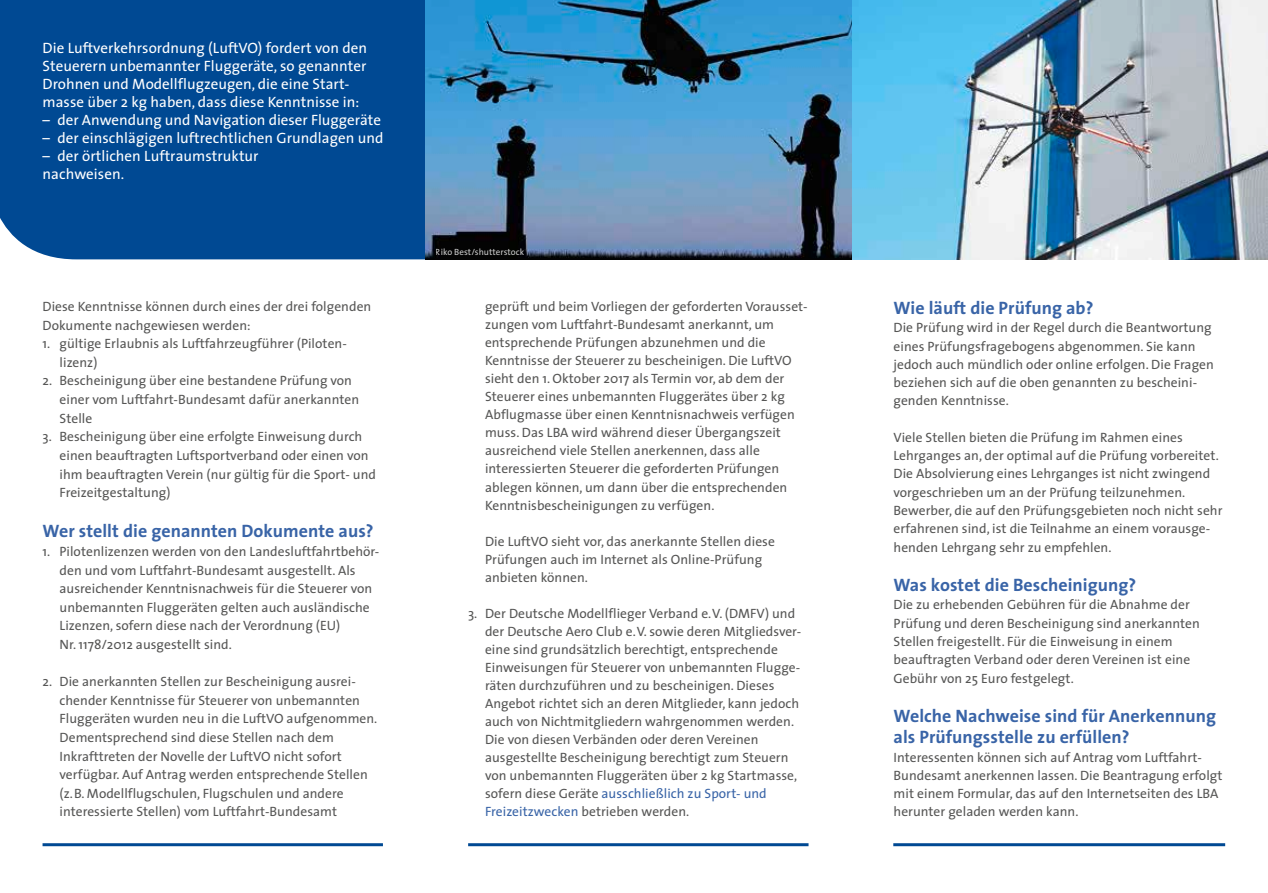
<style>
.page{position:relative;width:1268px;height:893px;background:#fff}
.page>*{position:absolute;margin:0;border:0;box-sizing:border-box;transform-origin:0 0}
.Zwischenüberschrift{font:700 18px/21.3px "The Sans";letter-spacing:.005em;color:#3964a7}
.Introtext{font:15px/18px "The Sans";letter-spacing:.005em;color:#fff}
.Grundschrift{font:13.5px/18px "The Sans";letter-spacing:.005em;color:#565655}
.t1{font:9px "The Sans";letter-spacing:.005em;color:#fff}
.s1{color:#3964a7}
</style>
<div class="page">
<div style="left:0;top:0;width:425px;height:259px;background:#004993"></div>
<hr style="left:43px;top:843px;width:340px;height:3px;background:#004993">
<hr style="left:468px;top:843px;width:340px;height:3px;background:#004993">
<hr style="left:893px;top:843px;width:331px;height:3px;background:#004993">
<img style="left:425px;top:0;width:842px;height:259px">
<p class="Introtext" style="left:43px;top:39px;width:326px">Die Luftverkehrsordnung (LuftVO) fordert von den Steuerern unbemannter Fluggeräte, so genannter Drohnen und Modellflugzeugen, die eine Start&shy;masse über 2 kg haben, dass diese Kenntnisse in:</p>
<p class="Introtext" style="left:43px;top:111px;width:340px">– der Anwendung und Navigation dieser Fluggeräte</p>
<p class="Introtext" style="left:43px;top:129px;width:342px">– der einschlägigen luftrechtlichen Grundlagen und</p>
<p class="Introtext" style="left:43px;top:147px;width:217px">– der örtlichen Luftraumstruktur nachweisen.</p>
<p class="Grundschrift" style="left:43px;top:297px;width:330px;line-height:18.6px">Diese Kenntnisse können durch eines der drei folgenden<br>Dokumente nachgewiesen werden:</p>
<p class="Grundschrift" style="left:60px;top:334px;width:289px;line-height:18.6px;text-indent:-17px">1. gültige Erlaubnis als Luftfahrzeugführer (Piloten&shy;lizenz)</p>
<p class="Grundschrift" style="left:60px;top:372px;width:301px;line-height:18.6px;text-indent:-17px">2. Bescheinigung über eine bestandene Prüfung von einer vom Luftfahrt-Bundesamt dafür anerkannten<br>Stelle</p>
<p class="Grundschrift" style="left:60px;top:427px;width:318px;line-height:18.6px;text-indent:-17px">3. Bescheinigung über eine erfolgte Einweisung durch einen beauftragten Luftsportverband oder einen von ihm beauftragten Verein (nur gültig für die Sport- und Freizeitgestaltung)</p>
<p class="Zwischenüberschrift" style="left:43px;top:521px;width:332px">Wer stellt die genannten Dokumente aus?</p>
<p class="Grundschrift" style="left:60px;top:542px;width:321px;line-height:18.6px;text-indent:-17px">1. Pilotenlizenzen werden von den Landesluftfahrtbehör&shy;den und vom Luftfahrt-Bundesamt ausgestellt. Als ausreichender Kenntnisnachweis für die Steuerer von unbemannten Fluggeräten gelten auch ausländische Lizenzen, sofern diese nach der Verordnung (EU)<br>Nr. 1178/2012 ausgestellt sind.</p>
<p class="Grundschrift" style="left:60px;top:672px;width:319px;line-height:18.6px;text-indent:-17px">2. Die anerkannten Stellen zur Bescheinigung ausrei&shy;chender Kenntnisse für Steuerer von unbemannten Fluggeräten wurden neu in die LuftVO aufgenommen.<br>Dementsprechend sind diese Stellen nach dem Inkrafttreten der Novelle der LuftVO nicht sofort verfügbar. Auf Antrag werden entsprechende Stellen (z.B. Modellflugschulen, Flugschulen und andere interessierte Stellen) vom Luftfahrt-Bundesamt</p>
<p class="t1" style="left:435px;top:246px;width:90px">Riko Best/shutterstock</p>
<p class="Grundschrift" style="left:485px;top:298px;width:324px">geprüft und beim Vorliegen der geforderten Vorausset&shy;zungen vom Luftfahrt-Bundesamt anerkannt, um entsprechende Prüfungen abzunehmen und die Kenntnisse der Steuerer zu bescheinigen. Die LuftVO sieht den 1. Oktober 2017 als Termin vor, ab dem der Steuerer eines unbemannten Fluggerätes über 2 kg Abflugmasse über einen Kenntnisnachweis verfügen muss. Das LBA wird während dieser Übergangszeit ausreichend viele Stellen anerkennen, dass alle interessierten Steuerer die geforderten Prüfungen ablegen können, um dann über die entsprechenden Kenntnisbescheinigungen zu verfügen.</p>
<p class="Grundschrift" style="left:485px;top:532px;width:291px">Die LuftVO sieht vor, das anerkannte Stellen diese<br>Prüfungen auch im Internet als Online-Prüfung anbieten können.</p>
<p class="Grundschrift" style="left:485px;top:604px;width:317px;text-indent:-17px">3. Der Deutsche Modellflieger Verband e.V. (DMFV) und der Deutsche Aero Club e.V. sowie deren Mitgliedsver&shy;eine sind grundsätzlich berechtigt, entsprechende Einweisungen für Steuerer von unbemannten Flugge&shy;räten durchzuführen und zu bescheinigen. Dieses Angebot richtet sich an deren Mitglieder, kann jedoch auch von Nichtmitgliedern wahrgenommen werden.<br>Die von diesen Verbänden oder deren Vereinen ausgestellte Bescheinigung berechtigt zum Steuern von unbemannten Fluggeräten über 2 kg Startmasse, sofern diese Geräte <span class="s1">ausschließlich zu Sport- und Freizeitzwecken</span> betrieben werden.</p>
<p class="Zwischenüberschrift" style="left:893px;top:297px;width:201px">Wie läuft die Prüfung ab?</p>
<p class="Grundschrift" style="left:893px;top:319px;width:322px">Die Prüfung wird in der Regel durch die Beantwortung eines Prüfungsfragebogens abgenommen. Sie kann jedoch auch mündlich oder online erfolgen. Die Fragen beziehen sich auf die oben genannten zu bescheini&shy;genden Kenntnisse.</p>
<p class="Grundschrift" style="left:893px;top:428px;width:330px">Viele Stellen bieten die Prüfung im Rahmen eines Lehrganges an, der optimal auf die Prüfung vorbereitet.<br>Die Absolvierung eines Lehrganges ist nicht zwingend vorgeschrieben um an der Prüfung teilzunehmen.<br>Bewerber, die auf den Prüfungsgebieten noch nicht sehr erfahrenen sind, ist die Teilnahme an einem vorausge&shy;henden Lehrgang sehr zu empfehlen.</p>
<p class="Zwischenüberschrift" style="left:893px;top:575px;width:244px">Was kostet die Bescheinigung?</p>
<p class="Grundschrift" style="left:893px;top:596px;width:308px">Die zu erhebenden Gebühren für die Abnahme der Prüfung und deren Bescheinigung sind anerkannten Stellen freigestellt. Für die Einweisung in einem beauftragten Verband oder deren Vereinen ist eine Gebühr von 25 Euro festgelegt.</p>
<p class="Zwischenüberschrift" style="left:893px;top:705px;width:324px">Welche Nachweise sind für Anerkennung als Prüfungsstelle zu erfüllen?</p>
<p class="Grundschrift" style="left:893px;top:748px;width:330px">Interessenten können sich auf Antrag vom Luftfahrt-Bundesamt anerkennen lassen. Die Beantragung erfolgt mit einem Formular, das auf den Internetseiten des LBA herunter geladen werden kann.</p>
</div>
